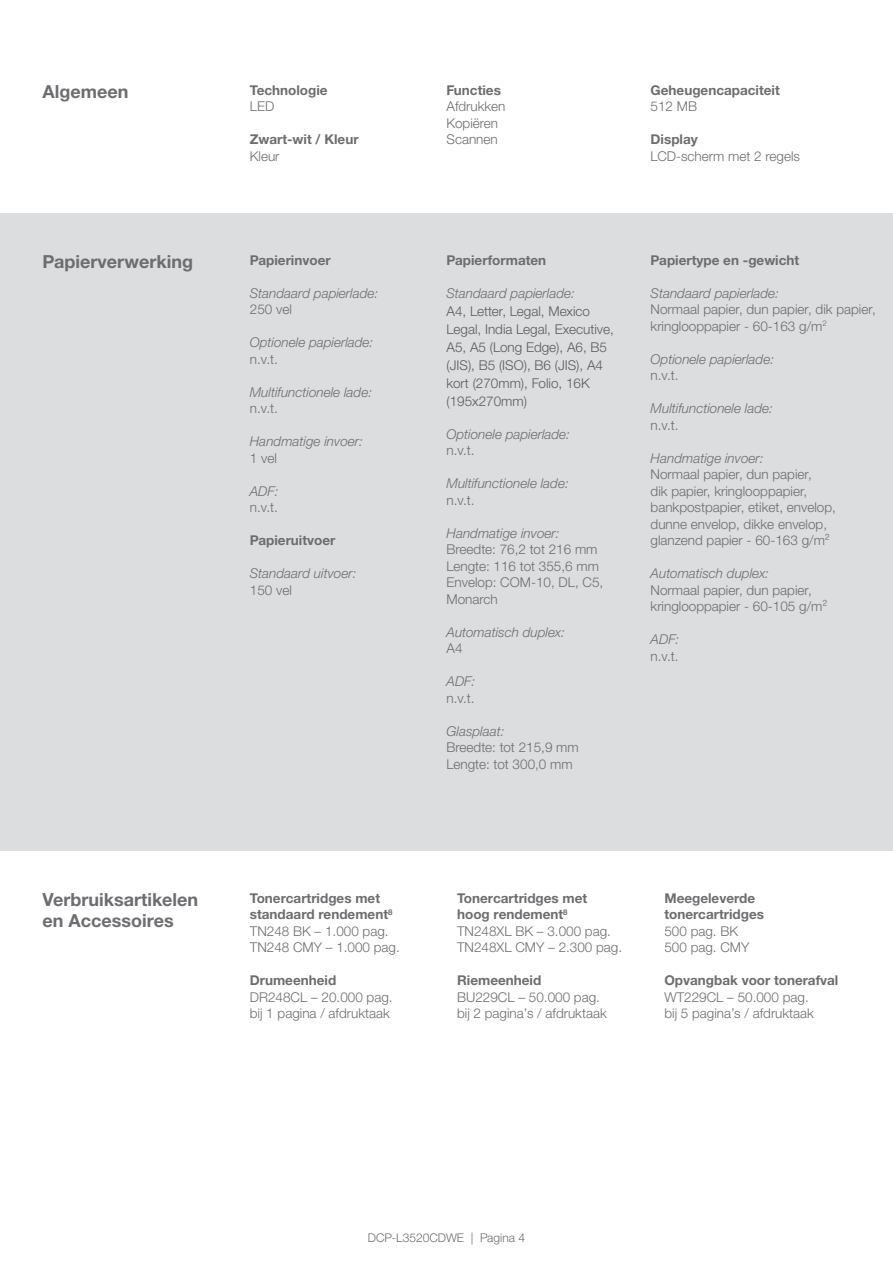
<style>
.page{position:relative;width:893px;height:1263px;background:#fff}
.page>*{position:absolute;margin:0;border:0;box-sizing:border-box;transform-origin:0 0}
.t1{font:700 18px/21.6px "Helvetica Neue LTW1 G";color:#6c6d70}
.t2{font:300 13.5px/16.5px "Helvetica Neue LTW1 G";color:#6c6d70}
.t3{font:italic 300 13.5px "Helvetica Neue LTW1 G";color:#6c6d70}
.t4{font:700 13.5px/16.5px "Helvetica Neue LTW1 G";color:#6c6d70}
.t5{font:300 13.5px/18px "Helvetica Neue LTW1 G";color:#5c5c5f}
.t6{font:300 12px "Helvetica Neue LTW1 G";color:#6c6d70}
.s1{font-weight:300}
.s2{font-weight:700}
</style>
<div class="page">
<div style="left:0;top:213px;width:893px;height:637px;background:#dcdddf"></div>
<h1 class="t1" style="left:43px;top:81px;width:87px">Algemeen</h1>
<p class="t4" style="left:250px;top:82px;width:79px">Technologie</p>
<p class="t2" style="left:250px;top:98px;width:26px">LED</p>
<p class="t4" style="left:250px;top:131px;width:110px">Zwart-wit / Kleur</p>
<p class="t2" style="left:250px;top:148px;width:31px">Kleur</p>
<p class="t4" style="left:446px;top:82px;width:56px">Functies</p>
<p class="t2" style="left:446px;top:98px;width:60px">Afdrukken<br>Kopiëren<br>Scannen</p>
<p class="t4" style="left:250px;top:252px;width:82px">Papierinvoer</p>
<p class="t3" style="left:250px;top:285px;width:130px">Standaard papierlade:</p>
<p class="t2" style="left:250px;top:301px;width:44px">250 vel</p>
<p class="t3" style="left:250px;top:334px;width:125px">Optionele papierlade:</p>
<p class="t2" style="left:250px;top:351px;width:30px">n.v.t.</p>
<p class="t3" style="left:250px;top:384px;width:124px">Multifunctionele lade:</p>
<p class="t2" style="left:250px;top:400px;width:30px">n.v.t.</p>
<p class="t3" style="left:250px;top:433px;width:115px">Handmatige invoer:</p>
<p class="t2" style="left:250px;top:450px;width:29px">1 vel</p>
<p class="t3" style="left:250px;top:483px;width:30px">ADF:</p>
<p class="t2" style="left:250px;top:499px;width:30px">n.v.t.</p>
<p class="t4" style="left:250px;top:532px;width:87px">Papieruitvoer</p>
<p class="t3" style="left:250px;top:565px;width:108px">Standaard uitvoer:</p>
<p class="t2" style="left:250px;top:582px;width:44px">150 vel</p>
<h1 class="t1" style="left:43px;top:251px;width:152px">Papierverwerking</h1>
<p class="t4" style="left:446px;top:252px;width:101px">Papierformaten</p>
<p class="t3" style="left:446px;top:285px;width:130px">Standaard papierlade:</p>
<p class="t5" style="left:446px;top:302px;width:169px">A4, Letter, Legal, Mexico<br>Legal, India Legal, Executive,<br>A5, A5 (Long Edge), A6, B5 (JIS), B5 (ISO), B6 (JIS), A4 kort (270mm), Folio, 16K (195x270mm)</p>
<p class="t3" style="left:446px;top:426px;width:125px">Optionele papierlade:</p>
<p class="t2" style="left:446px;top:442px;width:30px">n.v.t.</p>
<p class="t3" style="left:446px;top:475px;width:124px">Multifunctionele lade:</p>
<p class="t2" style="left:446px;top:492px;width:30px">n.v.t.</p>
<p class="t3" style="left:446px;top:525px;width:115px">Handmatige invoer:</p>
<p class="t2" style="left:446px;top:541px;width:158px">Breedte: 76,2 tot 216 mm<br>Lengte: 116 tot 355,6 mm<br>Envelop: COM-10, DL, C5,<br>Monarch</p>
<p class="t3" style="left:446px;top:624px;width:120px">Automatisch duplex:</p>
<p class="t2" style="left:446px;top:640px;width:18px">A4</p>
<p class="t3" style="left:446px;top:673px;width:30px">ADF:</p>
<p class="t2" style="left:446px;top:690px;width:30px">n.v.t.</p>
<p class="t3" style="left:446px;top:723px;width:60px">Glasplaat:</p>
<p class="t2" style="left:446px;top:739px;width:134px">Breedte: tot 215,9 mm<br>Lengte: tot 300,0 mm</p>
<p class="t4" style="left:651px;top:82px;width:131px">Geheugencapaciteit</p>
<p class="t2" style="left:651px;top:98px;width:48px">512 MB</p>
<p class="t4" style="left:651px;top:131px;width:49px">Display</p>
<p class="t2" style="left:651px;top:148px;width:151px">LCD-scherm met 2 regels</p>
<p class="t4" style="left:651px;top:252px;width:150px">Papiertype en -gewicht</p>
<p class="t3" style="left:651px;top:285px;width:130px">Standaard papierlade:</p>
<p class="t2" style="left:651px;top:301px;width:227px">Normaal papier, dun papier, dik papier, kringlooppapier - 60-163 g/m<sup>2</sup></p>
<p class="t3" style="left:651px;top:351px;width:125px">Optionele papierlade:</p>
<p class="t2" style="left:651px;top:367px;width:30px">n.v.t.</p>
<p class="t3" style="left:651px;top:400px;width:124px">Multifunctionele lade:</p>
<p class="t2" style="left:651px;top:417px;width:30px">n.v.t.</p>
<p class="t3" style="left:651px;top:450px;width:115px">Handmatige invoer:</p>
<p class="t2" style="left:651px;top:466px;width:187px">Normaal papier, dun papier,<br>dik papier, kringlooppapier, bankpostpapier, etiket, envelop, dunne envelop, dikke envelop, glanzend papier - 60-163 g/m²</p>
<p class="t3" style="left:651px;top:565px;width:120px">Automatisch duplex:</p>
<p class="t2" style="left:651px;top:582px;width:178px">Normaal papier, dun papier, kringlooppapier - 60-105 g/m²</p>
<p class="t3" style="left:651px;top:631px;width:30px">ADF:</p>
<p class="t2" style="left:651px;top:648px;width:30px">n.v.t.</p>
<h1 class="t1" style="left:43px;top:888px;width:157px">Verbruiksartikelen en Accessoires</h1>
<p class="t4" style="left:250px;top:889px;width:152px">Tonercartridges met standaard rendement<sup>8<br></sup><span class="s1">TN248 BK – 1.000 pag.<br>TN248 CMY – 1.000 pag.</span></p>
<p class="t4" style="left:250px;top:972px;width:88px">Drumeenheid</p>
<p class="t2" style="left:250px;top:988px;width:144px">DR248CL – 20.000 pag. bij 1 pagina / afdruktaak</p>
<p class="t2" style="left:457px;top:889px;width:167px"><span class="s2">Tonercartridges met hoog rendement</span><sup>8<br></sup>TN248XL BK – 3.000 pag.<br>TN248XL CMY – 2.300 pag.</p>
<p class="t4" style="left:457px;top:972px;width:86px">Riemeenheid</p>
<p class="t2" style="left:457px;top:988px;width:151px">BU229CL – 50.000 pag. bij 2 pagina’s / afdruktaak</p>
<p class="t4" style="left:664px;top:889px;width:101px">Meegeleverde tonercartridges</p>
<p class="t2" style="left:664px;top:922px;width:87px">500 pag. BK<br>500 pag. CMY</p>
<p class="t4" style="left:664px;top:972px;width:176px">Opvangbak voor tonerafval</p>
<p class="t2" style="left:664px;top:988px;width:151px">WT229CL – 50.000 pag. bij 5 pagina’s / afdruktaak</p>
<p class="t6" style="left:368px;top:1230px;width:159px">DCP-L3520CDWE | Pagina 4</p>
</div>
